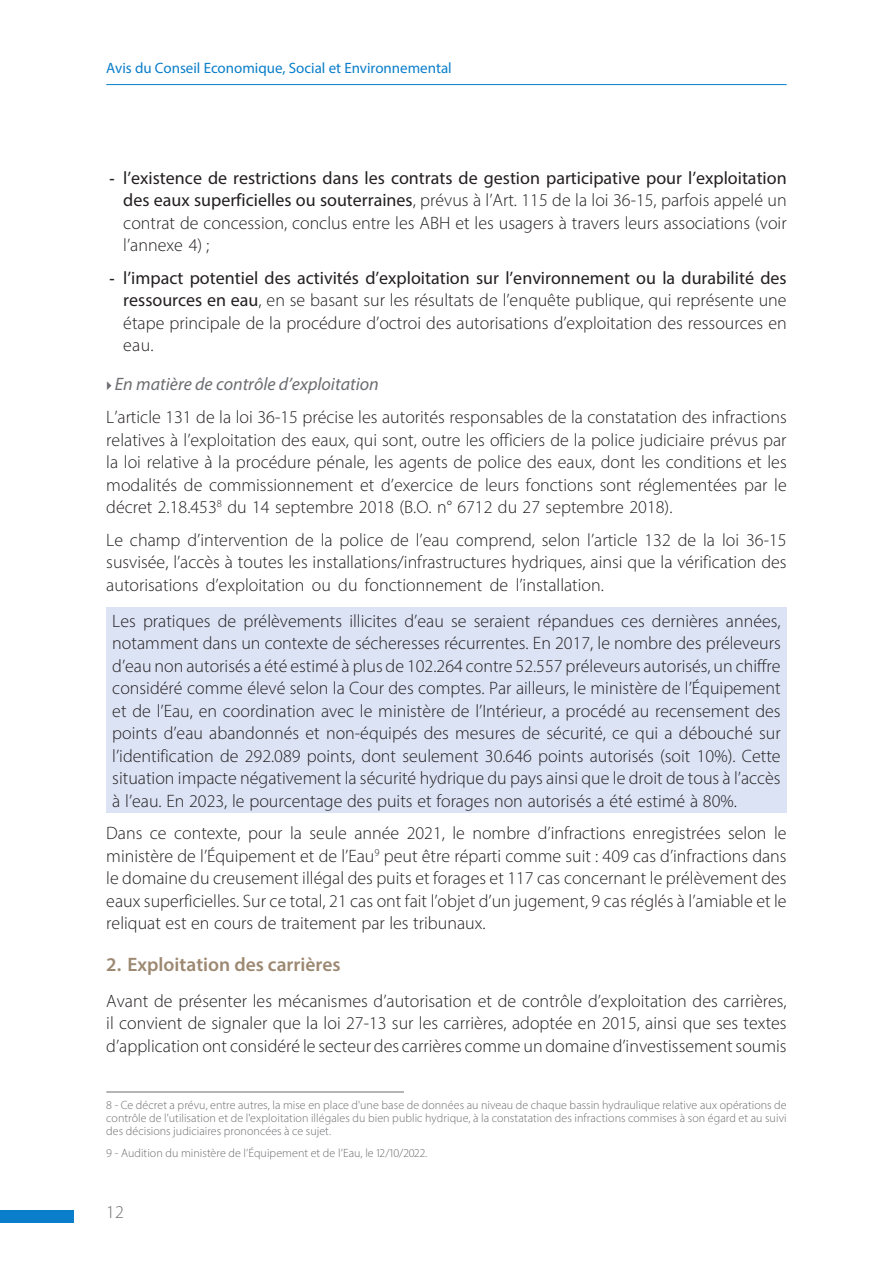
<style>
.page{position:relative;width:893px;height:1263px;background:#fff}
.page>*{position:absolute;margin:0;border:0;box-sizing:border-box;transform-origin:0 0}
.t1{font:600 19.5px "Myriad Pro";color:#9d8972}
.t2{font:300 18px/22.5px "Myriad Pro";color:#231f20;text-align:justify}
.t3{font:italic 18px "Myriad Pro";color:#6c6d70}
.t4{font:300 18px "Myriad Pro";color:#6c6d70}
.t5{font:15px "Myriad Pro";color:#0a7eca}
.t6{font:300 12px/13.2px "Myriad Pro";letter-spacing:.005em;color:#6c6d70;text-align:justify}
.s1{font-weight:600;font-size:16.5px}
.s2{font-weight:400}
.s3{font-family:"Calibri"}
</style>
<div class="page">
<div style="left:0;top:1210px;width:74px;height:13px;background:#0a7eca"></div>
<hr style="left:106px;top:84px;width:681px;height:1px;background:#0a7eca">
<div style="left:106px;top:607px;width:681px;height:206px;background:#dce3f5"></div>
<hr style="left:106px;top:1091px;width:298px;height:1px;background:#6c6d70">
<p class="t5" style="left:106px;top:59px;width:347px">Avis du Conseil Economique, Social et Environnemental</p>
<p class="t2" style="left:123px;top:166px;width:665px;text-indent:-14px"><span class="s1">-</span> <span class="s2">l’existence de restrictions dans les contrats de gestion participative pour l’exploitation des eaux superficielles ou souterraines</span>, prévus à l’Art. 115 de la loi 36-15, parfois appelé un contrat de concession, conclus entre les ABH et les usagers à travers leurs associations (voir l’annexe 4) ;</p>
<p class="t2" style="left:123px;top:266px;width:665px;text-indent:-14px"><span class="s1">-</span> <span class="s2">l’impact potentiel des activités d’exploitation sur l’environnement ou la durabilité des ressources en eau</span>, en se basant sur les résultats de l’enquête publique, qui représente une étape principale de la procédure d’octroi des autorisations d’exploitation des ressources en eau.</p>
<p class="t3" style="left:115px;top:373px;width:266px">En matière de contrôle d’exploitation</p>
<p class="t2" style="left:106px;top:406px;width:682px">L’article 131 de la loi 36-15 précise les autorités responsables de la constatation des infractions relatives à l’exploitation des eaux, qui sont, outre les officiers de la police judiciaire prévus par la loi relative a<span class="s3">̀</span>la procédure pénale, les agents de police des eaux, dont les conditions et les modalités de commissionnement et d’exercice de leurs fonctions sont réglementées par le décret 2.18.453<sup>8</sup> du 14 septembre 2018 (B.O. n° 6712 du 27 septembre 2018).</p>
<p class="t2" style="left:106px;top:528px;width:682px">Le champ d’intervention de la police de l’eau comprend, selon l’article 132 de la loi 36-15 susvisée, l’accès à toutes les installations/infrastructures hydriques, ainsi que la vérification des autorisations d’exploitation ou du fonctionnement de l’installation.</p>
<p class="t2" style="left:112px;top:609px;width:670px">Les pratiques de prélèvements illicites d’eau se seraient répandues ces dernières années, notamment dans un contexte de sécheresses récurrentes. En 2017, le nombre des préleveurs d’eau non autorisés a été estimé à plus de 102.264 contre 52.557 préleveurs autorisés, un chiffre considéré comme élevé selon la Cour des comptes. Par ailleurs, le ministère de l’Équipement et de l’Eau, en coordination avec le ministère de l’Intérieur, a procédé au recensement des points d’eau abandonnés et non-équipés des mesures de sécurité, ce qui a débouché sur l’identification de 292.089 points, dont seulement 30.646 points autorisés (soit 10%). Cette situation impacte négativement la sécurité hydrique du pays ainsi que le droit de tous à l’accès à l’eau. En 2023, le pourcentage des puits et forages non autorisés a été estimé à 80%.</p>
<p class="t2" style="left:106px;top:822px;width:682px">Dans ce contexte, pour la seule année 2021, le nombre d’infractions enregistrées selon le ministère de l’Équipement et de l’Eau<sup>9</sup> peut être réparti comme suit : 409 cas d’infractions dans le domaine du creusement illégal des puits et forages et 117 cas concernant le prélèvement des eaux superficielles. Sur ce total, 21 cas ont fait l’objet d’un jugement, 9 cas réglés à l’amiable et le reliquat est en cours de traitement par les tribunaux.</p>
<p class="t1" style="left:106px;top:952px;width:236px">2. Exploitation des carrières</p>
<p class="t2" style="left:106px;top:989px;width:682px">Avant de présenter les mécanismes d’autorisation et de contrôle d’exploitation des carrières, il convient de signaler que la loi 27-13 sur les carrières, adoptée en 2015, ainsi que ses textes d’application ont considéré le secteur des carrières comme un domaine d’investissement soumis</p>
<p class="t6" style="left:106px;top:1098px;width:682px">8 - Ce décret a prévu, entre autres, la mise en place d'une base de données au niveau de chaque bassin hydraulique relative aux opérations de contrôle de l'utilisation et de l'exploitation illégales du bien public hydrique, à la constatation des infractions commises à son égard et au suivi des décisions judiciaires prononcées à ce sujet.</p>
<p class="t6" style="left:106px;top:1146px;width:322px">9 - Audition du ministère de l’Équipement et de l’Eau, le 12/10/2022.</p>
<p class="t4" style="left:106px;top:1201px;width:19px">12</p>
</div>
